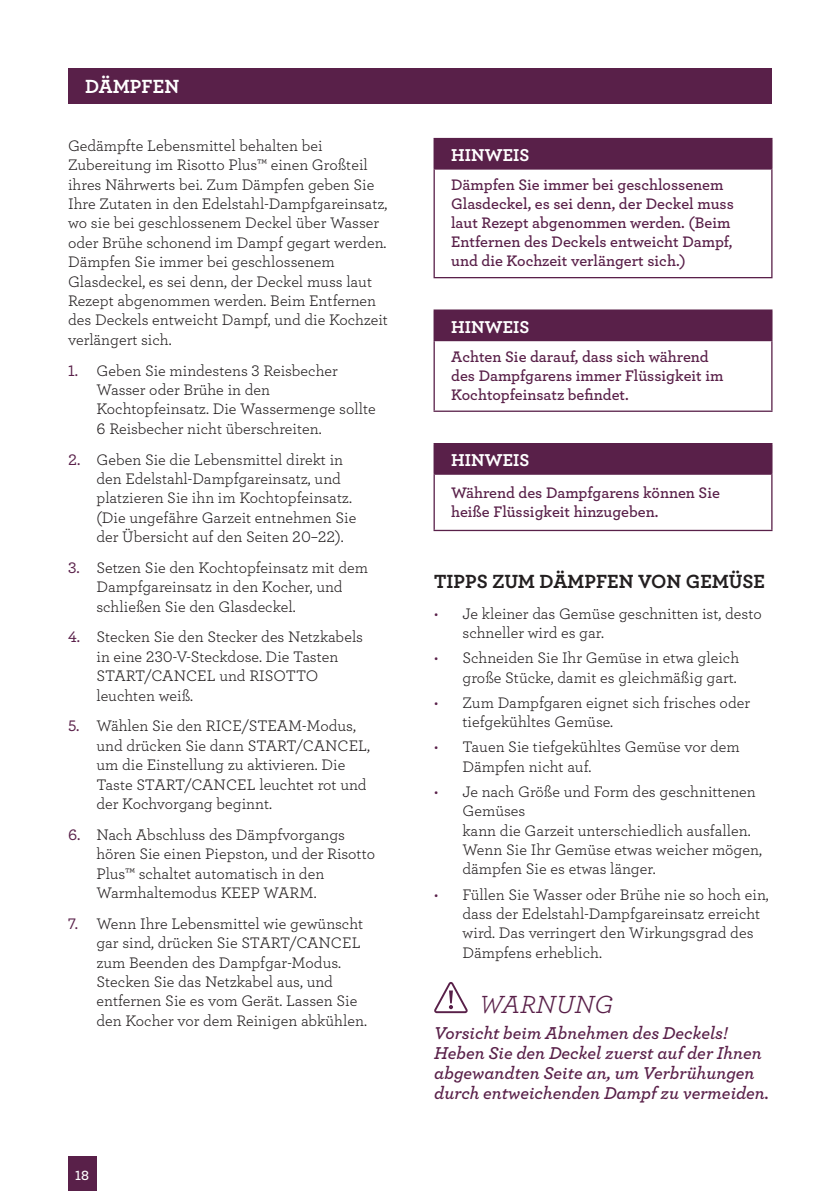
<style>
.page{position:relative;width:840px;height:1191px;background:#fff}
.page>*{position:absolute;margin:0;border:0;box-sizing:border-box;transform-origin:0 0}
.Important{font:26px "Archer Book LF Italic";color:#592049}
.t1{font:20px "Archer Bold LF";color:#231f20}
.Page_Header{font:20px "Archer Bold LF";color:#fff}
.Copy{font:18px/20.2px "Archer Semibold LF Italic";color:#592049}
.Note_Heading{font:18px "Archer Bold LF";color:#fff}
.Body_Copy{font:16px/19.4px "Archer Book LF";color:#231f20}
.Note_Copy{font:16px/19px "Archer Semibold LF";color:#592049}
.t2{font:14px "Archer Semibold LF";color:#fff}
.s1{font-family:"Archer Medium LF";color:#592049}
.s2{color:#592049}
</style>
<div class="page">
<div style="left:68px;top:1157px;width:28px;height:34px;background:#592049"></div>
<div style="left:68px;top:68px;width:703px;height:36px;background:#592049"></div>
<div style="left:434px;top:139px;width:337px;height:30px;background:#592049"></div>
<svg style="left:433px;top:139px;width:1px;height:29px"></svg>
<hr style="left:770px;top:139px;width:2px;height:29px;background:#592049">
<hr style="left:433px;top:138px;width:339px;height:1px;background:#592049">
<hr style="left:433px;top:170px;width:1px;height:107px;background:#592049">
<hr style="left:770px;top:170px;width:2px;height:107px;background:#592049">
<hr style="left:433px;top:277px;width:339px;height:1px;background:#592049">
<hr style="left:433px;top:168px;width:339px;height:2px;background:#592049">
<div style="left:434px;top:310px;width:337px;height:30px;background:#592049"></div>
<svg style="left:433px;top:311px;width:1px;height:29px"></svg>
<hr style="left:770px;top:311px;width:2px;height:29px;background:#592049">
<hr style="left:433px;top:309px;width:339px;height:2px;background:#592049">
<hr style="left:433px;top:341px;width:1px;height:69px;background:#592049">
<hr style="left:770px;top:341px;width:2px;height:69px;background:#592049">
<hr style="left:433px;top:410px;width:339px;height:2px;background:#592049">
<hr style="left:433px;top:340px;width:339px;height:1px;background:#592049">
<div style="left:434px;top:444px;width:337px;height:30px;background:#592049"></div>
<svg style="left:433px;top:444px;width:1px;height:29px"></svg>
<hr style="left:770px;top:444px;width:2px;height:29px;background:#592049">
<hr style="left:433px;top:443px;width:339px;height:1px;background:#592049">
<hr style="left:433px;top:475px;width:1px;height:55px;background:#592049">
<hr style="left:770px;top:475px;width:2px;height:55px;background:#592049">
<hr style="left:433px;top:530px;width:339px;height:1px;background:#592049">
<hr style="left:433px;top:473px;width:339px;height:2px;background:#592049">
<svg style="left:434px;top:982px;width:33px;height:31px"></svg>
<p class="Page_Header" style="left:85px;top:73px;width:95px">DÄMPFEN</p>
<p class="Body_Copy" style="left:68px;top:135px;width:321px">Gedämpfte Lebensmittel behalten bei Zubereitung im Risotto Plus™ einen Großteil ihres Nährwerts bei. Zum Dämpfen geben Sie Ihre Zutaten in den Edelstahl-Dampfgareinsatz, wo sie bei geschlossenem Deckel über Wasser oder Brühe schonend im Dampf gegart werden.<br>Dämpfen Sie immer bei geschlossenem Glasdeckel, es sei denn, der Deckel muss laut Rezept abgenommen werden. Beim Entfernen des Deckels entweicht Dampf, und die Kochzeit verlängert sich.</p>
<p class="Body_Copy" style="left:96px;top:360px;width:281px;text-indent:-28px"><span class="s1">1.</span> Geben Sie mindestens 3 Reisbecher Wasser oder Brühe in den Kochtopfeinsatz. Die Wassermenge sollte 6 Reisbecher nicht überschreiten.</p>
<p class="Body_Copy" style="left:96px;top:449px;width:261px;text-indent:-28px"><span class="s1">2.</span> Geben Sie die Lebensmittel direkt in den Edelstahl-Dampfgareinsatz, und platzieren Sie ihn im Kochtopfeinsatz. (Die ungefähre Garzeit entnehmen Sie der Übersicht auf den Seiten 20–22).</p>
<p class="Body_Copy" style="left:96px;top:557px;width:273px;text-indent:-28px"><span class="s1">3.</span> Setzen Sie den Kochtopfeinsatz mit dem<br>Dampfgareinsatz in den Kocher, und schließen Sie den Glasdeckel.</p>
<p class="Body_Copy" style="left:96px;top:627px;width:268px;text-indent:-28px"><span class="s1">4.</span> Stecken Sie den Stecker des Netzkabels in eine 230-V-Steckdose. Die Tasten<br>START/CANCEL und RISOTTO leuchten weiß.</p>
<p class="Body_Copy" style="left:96px;top:716px;width:275px;text-indent:-28px"><span class="s1">5.</span> Wählen Sie den RICE/STEAM-Modus, und drücken Sie dann START/CANCEL, um die Einstellung zu aktivieren. Die Taste START/CANCEL leuchtet rot und der Kochvorgang beginnt.</p>
<p class="Body_Copy" style="left:96px;top:824px;width:280px;text-indent:-28px"><span class="s1">6.</span> Nach Abschluss des Dämpfvorgangs hören Sie einen Piepston, und der Risotto Plus™ schaltet automatisch in den Warmhaltemodus KEEP WARM.</p>
<p class="Body_Copy" style="left:96px;top:913px;width:272px;text-indent:-28px"><span class="s1">7.</span> Wenn Ihre Lebensmittel wie gewünscht gar sind, drücken Sie START/CANCEL zum Beenden des Dampfgar-Modus.<br>Stecken Sie das Netzkabel aus, und entfernen Sie es vom Gerät. Lassen Sie den Kocher vor dem Reinigen abkühlen.</p>
<p class="t2" style="left:75px;top:1166px;width:15px">18</p>
<p class="Note_Heading" style="left:451px;top:144px;width:80px">HINWEIS</p>
<p class="Note_Copy" style="left:451px;top:175px;width:284px">Dämpfen Sie immer bei geschlossenem Glasdeckel, es sei denn, der Deckel muss laut Rezept abgenommen werden. (Beim Entfernen des Deckels entweicht Dampf, und die Kochzeit verlängert sich.)</p>
<p class="Note_Heading" style="left:451px;top:315px;width:80px">HINWEIS</p>
<p class="Note_Copy" style="left:451px;top:346px;width:273px">Achten Sie darauf, dass sich während des Dampfgarens immer Flüssigkeit im<br>Kochtopfeinsatz befindet.</p>
<p class="Note_Heading" style="left:451px;top:449px;width:80px">HINWEIS</p>
<p class="Note_Copy" style="left:451px;top:482px;width:270px">Während des Dampfgarens können Sie heiße Flüssigkeit hinzugeben.</p>
<p class="t1" style="left:434px;top:569px;width:332px">TIPPS ZUM DÄMPFEN VON GEMÜSE</p>
<p class="Body_Copy" style="left:462px;top:603px;width:300px;text-indent:-28px"><span class="s2">•</span> Je kleiner das Gemüse geschnitten ist, desto schneller wird es gar.</p>
<p class="Body_Copy" style="left:434px;top:648px;width:306px;text-align:right"><span class="s2">•</span> Schneiden Sie Ihr Gemüse in etwa gleich große Stücke, damit es gleichmäßig gart.</p>
<p class="Body_Copy" style="left:462px;top:692px;width:289px;text-indent:-28px"><span class="s2">•</span> Zum Dampfgaren eignet sich frisches oder tiefgekühltes Gemüse.</p>
<p class="Body_Copy" style="left:462px;top:737px;width:278px;text-indent:-28px"><span class="s2">•</span> Tauen Sie tiefgekühltes Gemüse vor dem<br>Dämpfen nicht auf.</p>
<p class="Body_Copy" style="left:462px;top:781px;width:301px;text-indent:-28px"><span class="s2">•</span> Je nach Größe und Form des geschnittenen<br>Gemüses<br>kann die Garzeit unterschiedlich ausfallen.<br>Wenn Sie Ihr Gemüse etwas weicher mögen, dämpfen Sie es etwas länger.</p>
<p class="Body_Copy" style="left:462px;top:884px;width:308px;text-indent:-28px"><span class="s2">•</span> Füllen Sie Wasser oder Brühe nie so hoch ein, dass der Edelstahl-Dampfgareinsatz erreicht wird. Das verringert den Wirkungsgrad des Dämpfens erheblich.</p>
<p class="Important" style="left:478px;top:988px;width:135px">WARNUNG</p>
<p class="Copy" style="left:434px;top:1022px;width:336px">Vorsicht beim Abnehmen des Deckels!<br>Heben Sie den Deckel zuerst auf der Ihnen abgewandten Seite an, um Verbrühungen durch entweichenden Dampf zu vermeiden.</p>
</div>
